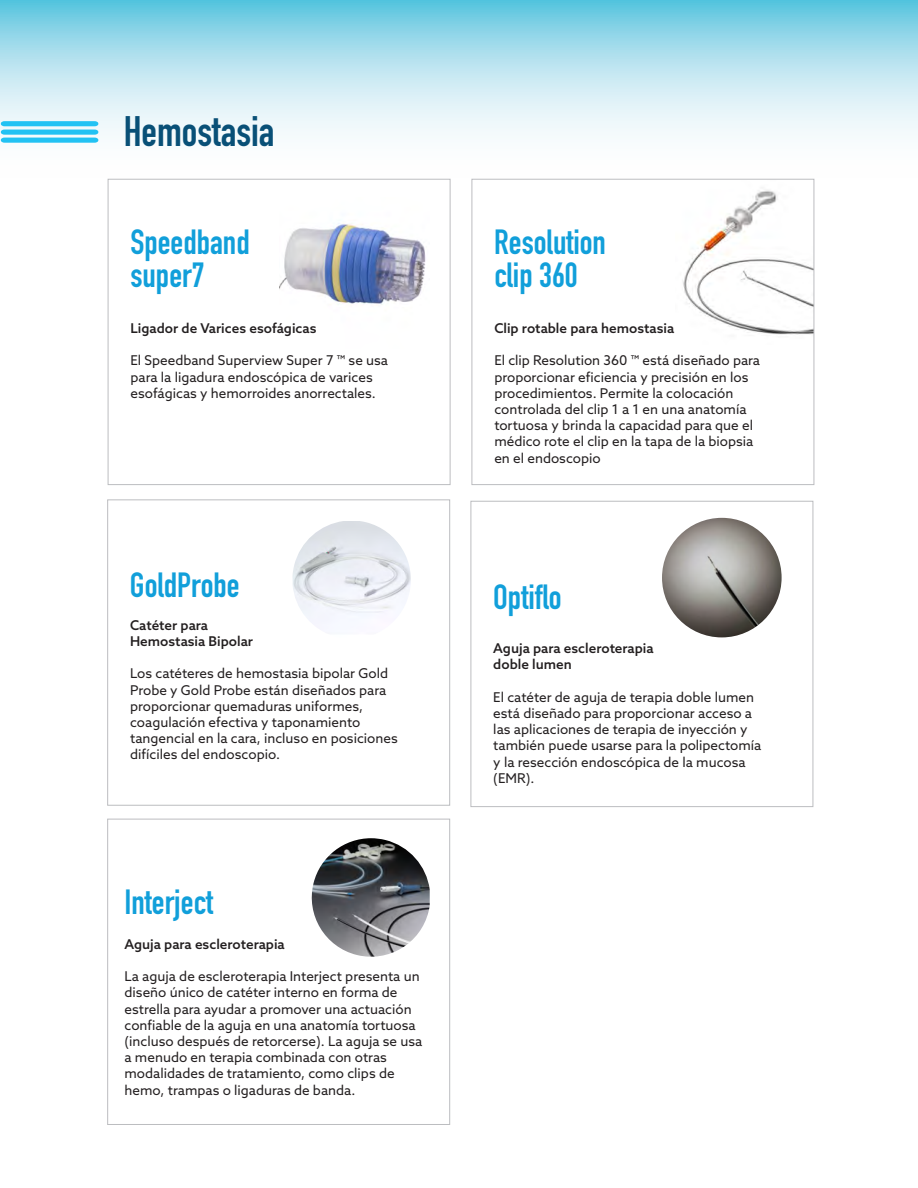
<style>
.page{position:relative;width:918px;height:1188px;background:#fff}
.page>*{position:absolute;margin:0;border:0;box-sizing:border-box;transform-origin:0 0}
.t1{font:700 42px "DIN Condensed";color:#095077}
.t2{font:700 34.5px/33px "DIN Condensed";color:#119fda}
.t3{font:13.5px/16.2px "Azo Sans";color:#231f20}
.t4{font:500 13.5px/16.2px "Azo Sans";color:#231f20}
</style>
<div class="page">
<img style="left:683px;top:190px;width:129px;height:145px">
<img style="left:279px;top:223px;width:147px;height:82px">
<svg style="left:0;top:0;width:918px;height:179px"></svg>
<div style="left:108px;top:179px;width:342px;height:306px;border:1px solid #bcbdc0"></div>
<div style="left:472px;top:179px;width:342px;height:306px;border:1px solid #bcbdc0"></div>
<div style="left:107px;top:819px;width:343px;height:306px;border:1px solid #bcbdc0"></div>
<img style="left:311px;top:838px;width:119px;height:119px">
<div style="left:471px;top:501px;width:342px;height:306px;border:1px solid #bcbdc0"></div>
<img style="left:662px;top:518px;width:120px;height:119px;border-radius:60px">
<div style="left:107px;top:499px;width:343px;height:307px;border:1px solid #bcbdc0"></div>
<img style="left:293px;top:521px;width:118px;height:101px">
<svg style="left:1px;top:121px;width:97px;height:22px"></svg>
<h1 class="t1" style="left:124px;top:103px;width:152px">Hemostasia</h1>
<h2 class="t2" style="left:130px;top:225px;width:121px">Speedband super7</h2>
<p class="t4" style="left:131px;top:320px;width:187px">Ligador de Varices esofágicas</p>
<p class="t3" style="left:131px;top:352px;width:259px">El Speedband Superview Super 7 ™ se usa para la ligadura endoscópica de varices esofágicas y hemorroides anorrectales.</p>
<h2 class="t2" style="left:130px;top:569px;width:111px">GoldProbe</h2>
<p class="t4" style="left:130px;top:617px;width:124px">Catéter para<br>Hemostasia Bipolar</p>
<p class="t3" style="left:130px;top:665px;width:269px">Los catéteres de hemostasia bipolar Gold Probe y Gold Probe están diseñados para proporcionar quemaduras uniformes, coagulación efectiva y taponamiento tangencial en la cara, incluso en posiciones difíciles del endoscopio.</p>
<h2 class="t2" style="left:124px;top:885px;width:90px">Interject</h2>
<p class="t4" style="left:125px;top:936px;width:162px">Aguja para escleroterapia</p>
<p class="t3" style="left:125px;top:968px;width:299px">La aguja de escleroterapia Interject presenta un diseño único de catéter interno en forma de estrella para ayudar a promover una actuación confiable de la aguja en una anatomía tortuosa (incluso después de retorcerse). La aguja se usa a menudo en terapia combinada con otras modalidades de tratamiento, como clips de hemo, trampas o ligaduras de banda.</p>
<h2 class="t2" style="left:494px;top:225px;width:113px">Resolution clip 360</h2>
<p class="t4" style="left:494px;top:320px;width:181px">Clip rotable para hemostasia</p>
<p class="t3" style="left:494px;top:352px;width:267px">El clip Resolution 360 ™ está diseñado para proporcionar eficiencia y precisión en los procedimientos. Permite la colocación controlada del clip 1 a 1 en una anatomía tortuosa y brinda la capacidad para que el médico rote el clip en la tapa de la biopsia en el endoscopio</p>
<h2 class="t2" style="left:493px;top:581px;width:70px">Optiflo</h2>
<p class="t4" style="left:493px;top:640px;width:162px">Aguja para escleroterapia doble lumen</p>
<p class="t3" style="left:493px;top:689px;width:270px">El catéter de aguja de terapia doble lumen está diseñado para proporcionar acceso a las aplicaciones de terapia de inyección y también puede usarse para la polipectomía y la resección endoscópica de la mucosa (EMR).</p>
</div>
